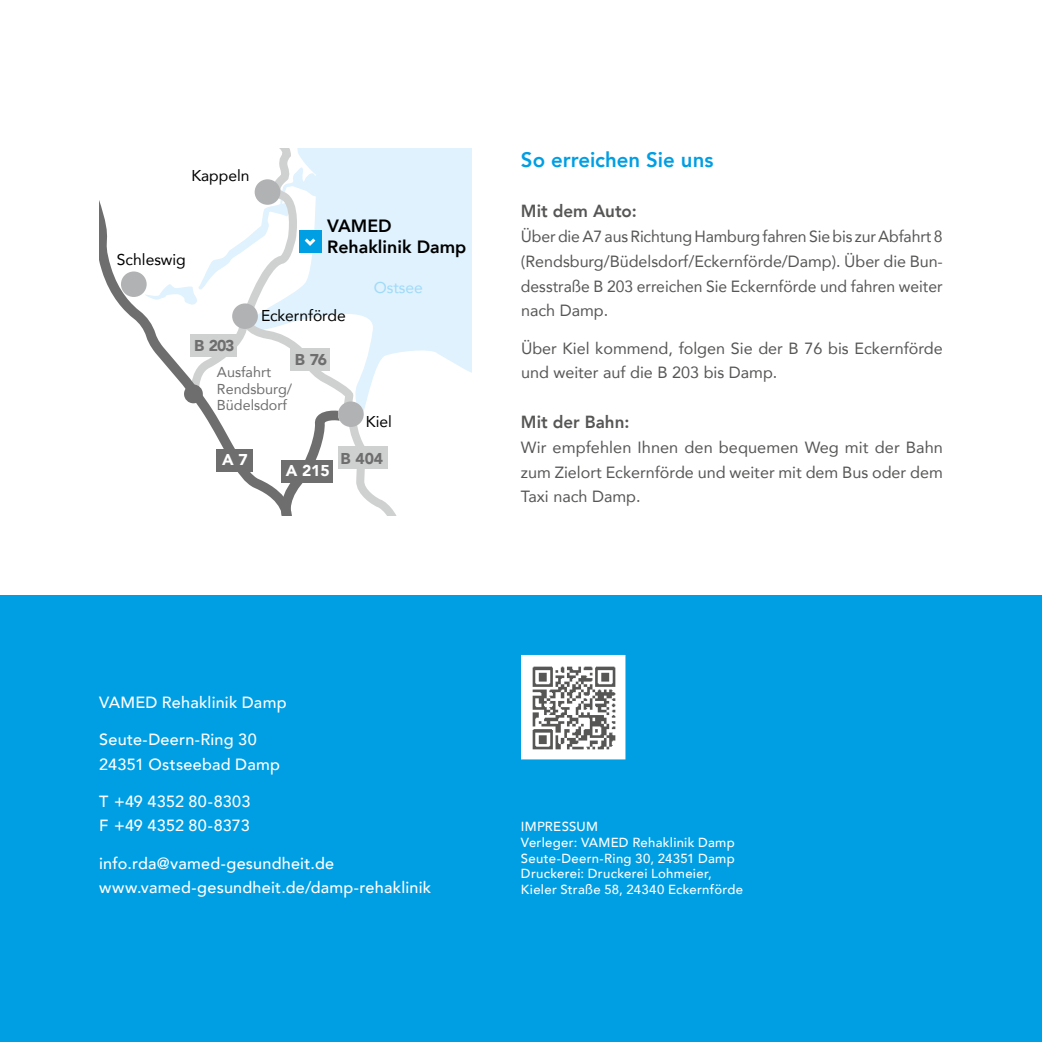
<style>
.page{position:relative;width:1042px;height:1042px;background:#fff}
.page>*{position:absolute;margin:0;border:0;box-sizing:border-box;transform-origin:0 0}
.t1{font:800 21px "Avenir";color:#009ee3}
.t2{font:800 17.85px/21.3px "Avenir";color:#000}
.t3{font:800 17.5px "Avenir";color:#565655}
.t4{font:16.1px/24.8px "Avenir";color:#565655;text-align:justify}
.t5{font:500 16.1px/24.8px "Avenir";letter-spacing:.015em;color:#fff}
.t6{font:15.75px "Avenir";color:#000}
.t7{font:900 15.75px "Avenir";letter-spacing:-.065em;color:#6e6e6e}
.t8{font:900 15.75px "Avenir";color:#fff}
.t9{font:15.75px "Avenir";color:#a1daf8}
.t10{font:14.35px/16.3px "Avenir";color:#6e6e6e}
.t11{font:500 13.12px/15.8px "Avenir";letter-spacing:.02em;color:#fff}
</style>
<div class="page">
<div style="left:0;top:595px;width:1042px;height:447px;background:#009ee3"></div>
<svg style="left:99px;top:200px;width:46px;height:133px"></svg>
<div style="left:121px;top:271px;width:26px;height:26px;background:#b1b2b3;border-radius:50%"></div>
<svg style="left:145px;top:149px;width:326px;height:366px"></svg>
<svg style="left:521px;top:655px;width:105px;height:105px;background:#c7c9c9"></svg>
<p class="t6" style="left:191px;top:163px;width:60px">Kappeln</p>
<p class="t6" style="left:117px;top:246px;width:70px">Schleswig</p>
<p class="t2" style="left:327px;top:215px;width:141px">VAMED<br>Rehaklinik Damp</p>
<p class="t9" style="left:374px;top:275px;width:51px">Ostsee</p>
<p class="t6" style="left:261px;top:303px;width:86px">Eckernförde</p>
<p class="t7" style="left:295px;top:346px;width:34px">B 76</p>
<p class="t7" style="left:194px;top:332px;width:42px">B 203</p>
<p class="t10" style="left:217px;top:364px;width:77px">Ausfahrt<br>Rendsburg/<br>Büdelsdorf</p>
<p class="t6" style="left:366px;top:409px;width:28px">Kiel</p>
<p class="t8" style="left:222px;top:446px;width:27px">A 7</p>
<p class="t8" style="left:286px;top:457px;width:45px">A 215</p>
<p class="t7" style="left:341px;top:445px;width:44px">B 404</p>
<h1 class="t1" style="left:521px;top:144px;width:194px">So erreichen Sie uns</h1>
<p class="t3" style="left:521px;top:197px;width:117px">Mit dem Auto:</p>
<p class="t4" style="left:521px;top:223px;width:423px">Über die A7 aus Richtung Hamburg fahren Sie bis zur Abfahrt 8 (Rendsburg/Büdelsdorf/Eckernförde/Damp). Über die Bun&shy;desstraße B 203 erreichen Sie Eckernförde und fahren weiter nach Damp.</p>
<p class="t4" style="left:521px;top:335px;width:423px">Über Kiel kommend, folgen Sie der B 76 bis Eckernförde und weiter auf die B 203 bis Damp.</p>
<p class="t3" style="left:521px;top:408px;width:110px">Mit der Bahn:</p>
<p class="t4" style="left:521px;top:434px;width:423px">Wir empfehlen Ihnen den bequemen Weg mit der Bahn zum Zielort Eckernförde und weiter mit dem Bus oder dem Taxi nach Damp.</p>
<p class="t5" style="left:99px;top:689px;width:189px">VAMED Rehaklinik Damp</p>
<p class="t5" style="left:99px;top:726px;width:182px">Seute-Deern-Ring 30<br>24351 Ostseebad Damp</p>
<p class="t5" style="left:99px;top:788px;width:153px">T +49 4352 80-8303<br>F +49 4352 80-8373</p>
<p class="t5" style="left:99px;top:849px;width:333px">info.rda@vamed-gesundheit.de www.vamed-gesundheit.de/damp-rehaklinik</p>
<p class="t11" style="left:521px;top:818px;width:224px">IMPRESSUM<br>Verleger: VAMED Rehaklinik Damp<br>Seute-Deern-Ring 30, 24351 Damp<br>Druckerei: Druckerei Lohmeier,<br>Kieler Straße 58, 24340 Eckernförde</p>
</div>
